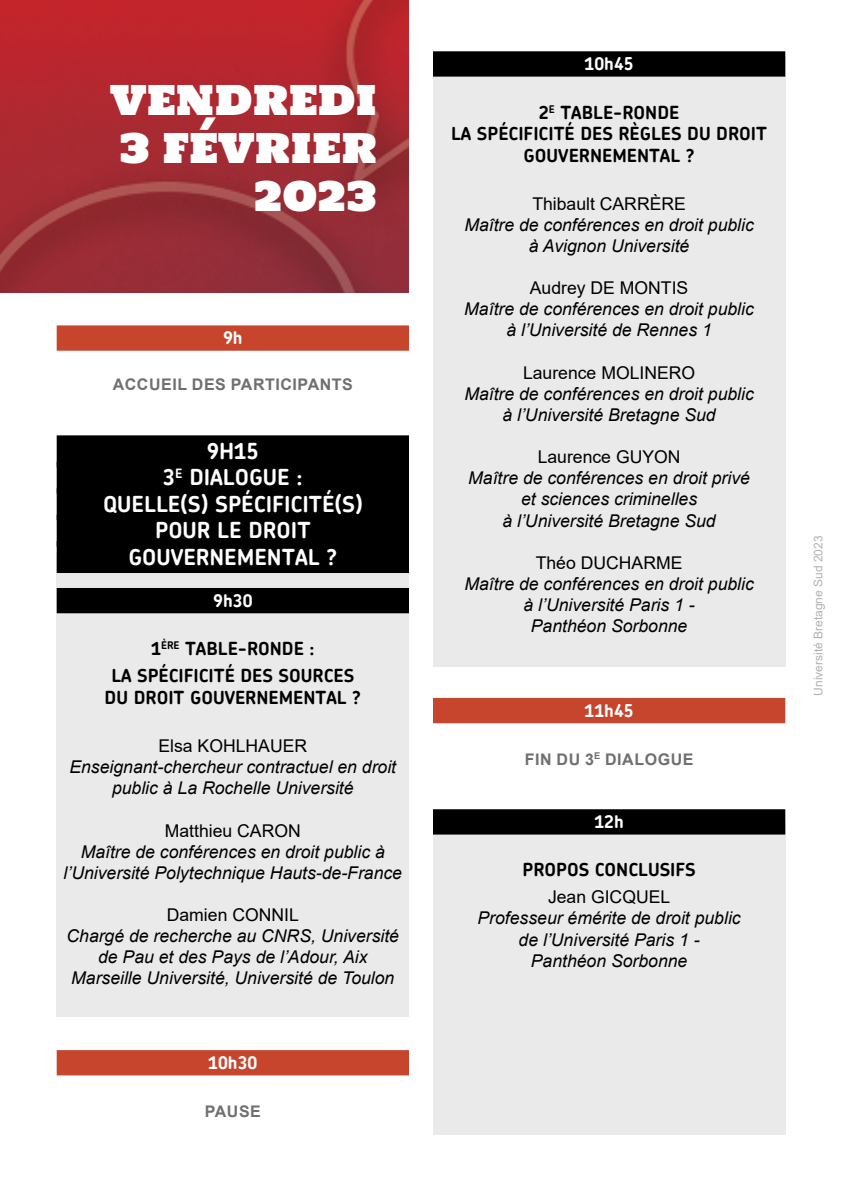
<style>
.page{position:relative;width:842px;height:1191px;background:#fff}
.page>*{position:absolute;margin:0;border:0;box-sizing:border-box;transform-origin:0 0}
.t1{font:40px/48px "Holtwood One SC";color:#fff;text-align:right}
.t2{font:700 22px/26.4px "Chevin";color:#fff;text-align:center}
.t3{font:700 18px/21.6px "Chevin";color:#000;text-align:center}
.t4{font:italic 17.6px/21.2px "Arial";color:#000;text-align:center}
.t5{font:17.6px "Arial";color:#000}
.t6{font:700 17.6px "Chevin";color:#fff}
.t7{font:700 16px "Arial";letter-spacing:.035em;color:#706f6f}
.t8{font:12px "Arial";color:#b3b2b2}
</style>
<div class="page">
<div style="left:57px;top:553px;width:352px;height:463px;background:#ebeaea"></div>
<div style="left:433px;top:57px;width:352px;height:609px;background:#ebeaea"></div>
<div style="left:433px;top:821px;width:352px;height:313px;background:#ebeaea"></div>
<img style="left:0;top:0;width:409px;height:292px">
<div style="left:57px;top:325px;width:352px;height:26px;background:#c6452c"></div>
<div style="left:57px;top:435px;width:352px;height:32px;background:#000"></div>
<div style="left:57px;top:462px;width:352px;height:32px;background:#000"></div>
<div style="left:57px;top:488px;width:352px;height:32px;background:#000"></div>
<div style="left:57px;top:514px;width:352px;height:32px;background:#000"></div>
<div style="left:57px;top:541px;width:352px;height:32px;background:#000"></div>
<div style="left:57px;top:588px;width:352px;height:25px;background:#000"></div>
<div style="left:57px;top:1050px;width:352px;height:25px;background:#c6452c"></div>
<div style="left:433px;top:51px;width:352px;height:26px;background:#000"></div>
<div style="left:433px;top:698px;width:352px;height:25px;background:#c6452c"></div>
<div style="left:433px;top:809px;width:352px;height:25px;background:#000"></div>
<h1 class="t1" style="left:110px;top:77px;width:269px">VENDREDI<br>3 FÉVRIER<br>2023</h1>
<p class="t6" style="left:223px;top:326px;width:21px">9h</p>
<p class="t7" style="left:113px;top:373px;width:242px">ACCUEIL DES PARTICIPANTS</p>
<p class="t2" style="left:103px;top:437px;width:261px">9H15<br>3<sup>E</sup> DIALOGUE :<br>QUELLE(S) SPÉCIFICITÉ(S)<br>POUR LE DROIT<br>GOUVERNEMENTAL ?</p>
<p class="t6" style="left:213px;top:589px;width:41px">9h30</p>
<p class="t3" style="left:111px;top:634px;width:244px;line-height:27.2px">1<sup>ÈRE</sup> TABLE-RONDE :<br>LA SPÉCIFICITÉ DES SOURCES</p>
<p class="t3" style="left:105px;top:686px;width:258px">DU DROIT GOUVERNEMENTAL ?</p>
<p class="t5" style="left:158px;top:733px;width:150px">Elsa KOHLHAUER</p>
<p class="t4" style="left:69px;top:756px;width:328px">Enseignant-chercheur contractuel en droit public à La Rochelle Université</p>
<p class="t5" style="left:165px;top:818px;width:137px">Matthieu CARON</p>
<p class="t4" style="left:64px;top:841px;width:340px">Maître de conférences en droit public à l’Université Polytechnique Hauts-de-France</p>
<p class="t5" style="left:167px;top:902px;width:134px">Damien CONNIL</p>
<p class="t4" style="left:67px;top:925px;width:334px">Chargé de recherche au CNRS, Université de Pau et des Pays de l’Adour, Aix<br>Marseille Université, Université de Toulon</p>
<p class="t6" style="left:208px;top:1051px;width:51px">10h30</p>
<p class="t7" style="left:205px;top:1100px;width:58px">PAUSE</p>
<p class="t6" style="left:584px;top:52px;width:51px">10h45</p>
<p class="t3" style="left:451px;top:101px;width:317px">2<sup>E</sup> TABLE-RONDE<br>LA SPÉCIFICITÉ DES RÈGLES DU DROIT<br>GOUVERNEMENTAL ?</p>
<p class="t5" style="left:532px;top:191px;width:155px">Thibault CARRÈRE</p>
<p class="t4" style="left:464px;top:214px;width:291px">Maître de conférences en droit public à Avignon Université</p>
<p class="t5" style="left:530px;top:276px;width:160px">Audrey DE MONTIS</p>
<p class="t4" style="left:464px;top:299px;width:291px">Maître de conférences en droit public à l’Université de Rennes 1</p>
<p class="t5" style="left:523px;top:360px;width:174px">Laurence MOLINERO</p>
<p class="t4" style="left:464px;top:383px;width:291px">Maître de conférences en droit public à l’Université Bretagne Sud</p>
<p class="t5" style="left:538px;top:445px;width:144px">Laurence GUYON</p>
<p class="t4" style="left:468px;top:468px;width:283px">Maître de conférences en droit privé et sciences criminelles<br>à l’Université Bretagne Sud</p>
<p class="t5" style="left:536px;top:550px;width:148px">Théo DUCHARME</p>
<p class="t4" style="left:464px;top:573px;width:291px">Maître de conférences en droit public à l’Université Paris 1 -<br>Panthéon Sorbonne</p>
<p class="t6" style="left:584px;top:699px;width:51px">11h45</p>
<p class="t7" style="left:525px;top:747px;width:170px">FIN DU 3<sup>E</sup> DIALOGUE</p>
<p class="t6" style="left:594px;top:810px;width:31px">12h</p>
<p class="t3" style="left:522px;top:858px;width:175px">PROPOS CONCLUSIFS</p>
<p class="t5" style="left:548px;top:885px;width:124px">Jean GICQUEL</p>
<p class="t4" style="left:477px;top:908px;width:265px">Professeur émérite de droit public de l’Université Paris 1 -<br>Panthéon Sorbonne</p>
<p class="t8" style="left:810px;top:696px;width:162px;rotate:-90deg">Université Bretagne Sud 2023</p>
</div>
